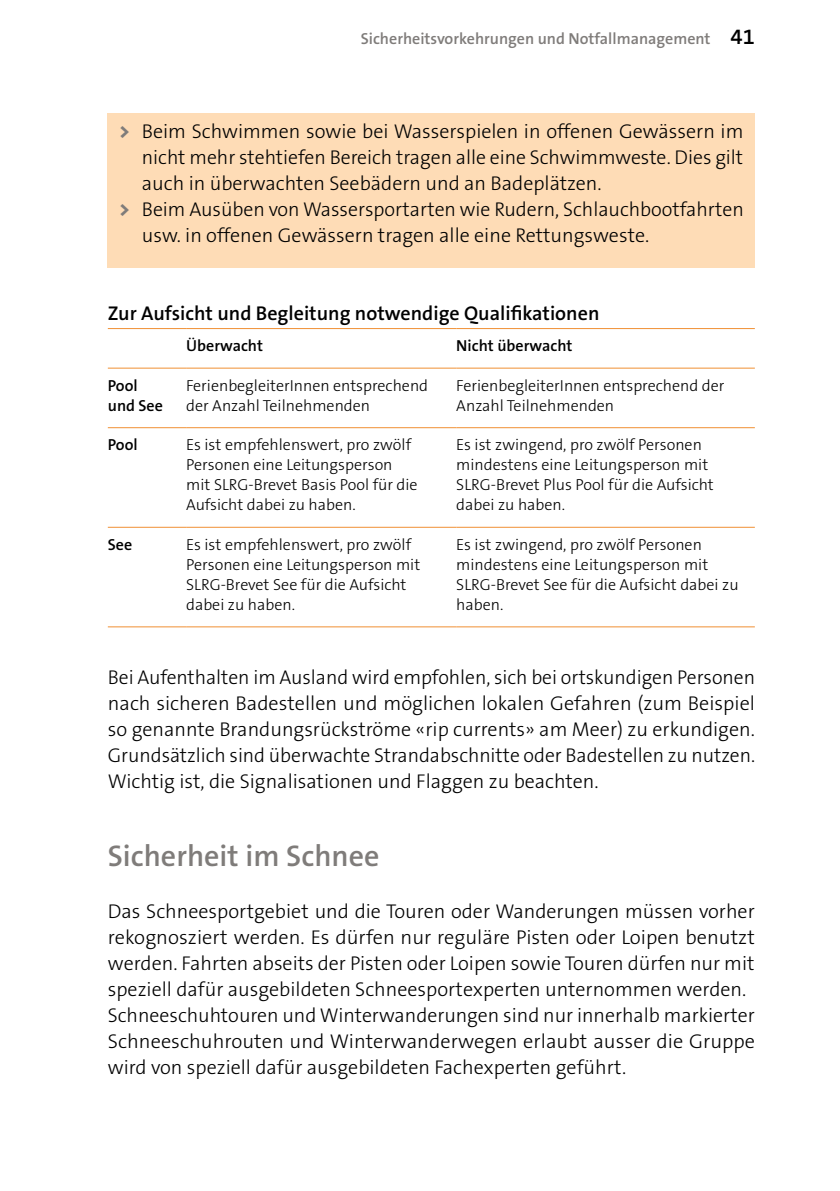
<style>
.page{position:relative;width:840px;height:1191px;background:#fff}
.page>*{position:absolute;margin:0;border:0;box-sizing:border-box;transform-origin:0 0}
.t1{font:600 30px "The Sans B6";color:#7f7c7a}
.t2{font:300 20px/26px "The Sans B3";color:#000;text-align:justify}
.t3{font:600 20px "The Sans B6";color:#000}
.t4{font:300 16px/20px "The Sans B3";color:#000}
.t5{font:600 16px "The Sans B6";color:#7f7c7a}
.t6{font:600 16px/20px "The Sans B6";color:#000}
.s1{font-size:22px;color:#000}
.s2{font-family:"The Sans B8";font-weight:800;color:#7f7c7a}
</style>
<div class="page">
<div style="left:108px;top:113px;width:646px;height:155px;background:#fedcb6"></div>
<hr style="left:108px;top:328px;width:78px;height:1px;background:#f09034">
<hr style="left:186px;top:328px;width:270px;height:1px;background:#f09034">
<hr style="left:456px;top:328px;width:298px;height:1px;background:#f09034">
<hr style="left:108px;top:367px;width:78px;height:1px;background:#f09034">
<hr style="left:186px;top:367px;width:270px;height:1px;background:#f09034">
<hr style="left:456px;top:367px;width:298px;height:1px;background:#f09034">
<hr style="left:108px;top:427px;width:78px;height:1px;background:#f09034">
<hr style="left:186px;top:427px;width:270px;height:1px;background:#f09034">
<hr style="left:456px;top:427px;width:298px;height:1px;background:#f09034">
<hr style="left:108px;top:527px;width:78px;height:1px;background:#f09034">
<hr style="left:186px;top:527px;width:270px;height:1px;background:#f09034">
<hr style="left:456px;top:527px;width:298px;height:1px;background:#f09034">
<hr style="left:108px;top:626px;width:78px;height:1px;background:#f09034">
<hr style="left:186px;top:626px;width:270px;height:1px;background:#f09034">
<hr style="left:456px;top:626px;width:298px;height:1px;background:#f09034">
<p class="t5" style="left:360px;top:30px;width:395px">Sicherheitsvorkehrungen und Notfallmanagement <span class="s1">41</span></p>
<p class="t2" style="left:119px;top:119px;width:625px"><span class="s2">&gt;</span> Beim Schwimmen sowie bei Wasserspielen in offenen Gewässern im</p>
<p class="t2" style="left:142px;top:145px;width:602px">nicht mehr stehtiefen Bereich tragen alle eine Schwimmweste. Dies gilt</p>
<p class="t2" style="left:142px;top:171px;width:461px">auch in überwachten Seebädern und an Badeplätzen.</p>
<p class="t2" style="left:119px;top:197px;width:626px"><span class="s2">&gt;</span> Beim Ausüben von Wassersportarten wie Rudern, Schlauchbootfahrten</p>
<p class="t2" style="left:142px;top:223px;width:508px">usw. in offenen Gewässern tragen alle eine Rettungsweste.</p>
<p class="t3" style="left:108px;top:303px;width:493px">Zur Aufsicht und Begleitung notwendige Qualifikationen</p>
<p class="t6" style="left:186px;top:337px;width:78px">Überwacht</p>
<p class="t6" style="left:456px;top:337px;width:117px">Nicht überwacht</p>
<p class="t6" style="left:108px;top:376px;width:57px">Pool und See</p>
<p class="t4" style="left:186px;top:376px;width:243px">FerienbegleiterInnen entsprechend der Anzahl Teilnehmenden</p>
<p class="t4" style="left:456px;top:376px;width:269px">FerienbegleiterInnen entsprechend der<br>Anzahl Teilnehmenden</p>
<p class="t6" style="left:108px;top:436px;width:31px">Pool</p>
<p class="t4" style="left:186px;top:436px;width:233px">Es ist empfehlenswert, pro zwölf<br>Personen eine Leitungsperson mit SLRG-Brevet Basis Pool für die<br>Aufsicht dabei zu haben.</p>
<p class="t4" style="left:456px;top:436px;width:259px">Es ist zwingend, pro zwölf Personen mindestens eine Leitungsperson mit<br>SLRG-Brevet Plus Pool für die Aufsicht dabei zu haben.</p>
<p class="t6" style="left:108px;top:535px;width:26px">See</p>
<p class="t4" style="left:186px;top:535px;width:235px">Es ist empfehlenswert, pro zwölf<br>Personen eine Leitungsperson mit<br>SLRG-Brevet See für die Aufsicht dabei zu haben.</p>
<p class="t4" style="left:456px;top:535px;width:283px">Es ist zwingend, pro zwölf Personen mindestens eine Leitungsperson mit<br>SLRG-Brevet See für die Aufsicht dabei zu haben.</p>
<p class="t2" style="left:108px;top:665px;width:648px">Bei Aufenthalten im Ausland wird empfohlen, sich bei ortskundigen Personen nach sicheren Badestellen und möglichen lokalen Gefahren (zum Beispiel so genannte Brandungsrückströme «rip currents» am Meer) zu erkundigen.<br>Grundsätzlich sind überwachte Strandabschnitte oder Badestellen zu nutzen.<br>Wichtig ist, die Signalisationen und Flaggen zu beachten.</p>
<h1 class="t1" style="left:108px;top:840px;width:273px">Sicherheit im Schnee</h1>
<p class="t2" style="left:108px;top:899px;width:648px;text-align:left">Das Schneesportgebiet und die Touren oder Wanderungen müssen vorher rekognosziert werden. Es dürfen nur reguläre Pisten oder Loipen benutzt werden. Fahrten abseits der Pisten oder Loipen sowie Touren dürfen nur mit speziell dafür ausgebildeten Schneesportexperten unternommen werden.<br>Schneeschuhtouren und Winterwanderungen sind nur innerhalb markierter Schneeschuhrouten und Winterwanderwegen erlaubt ausser die Gruppe wird von speziell dafür ausgebildeten Fachexperten geführt.</p>
</div>
